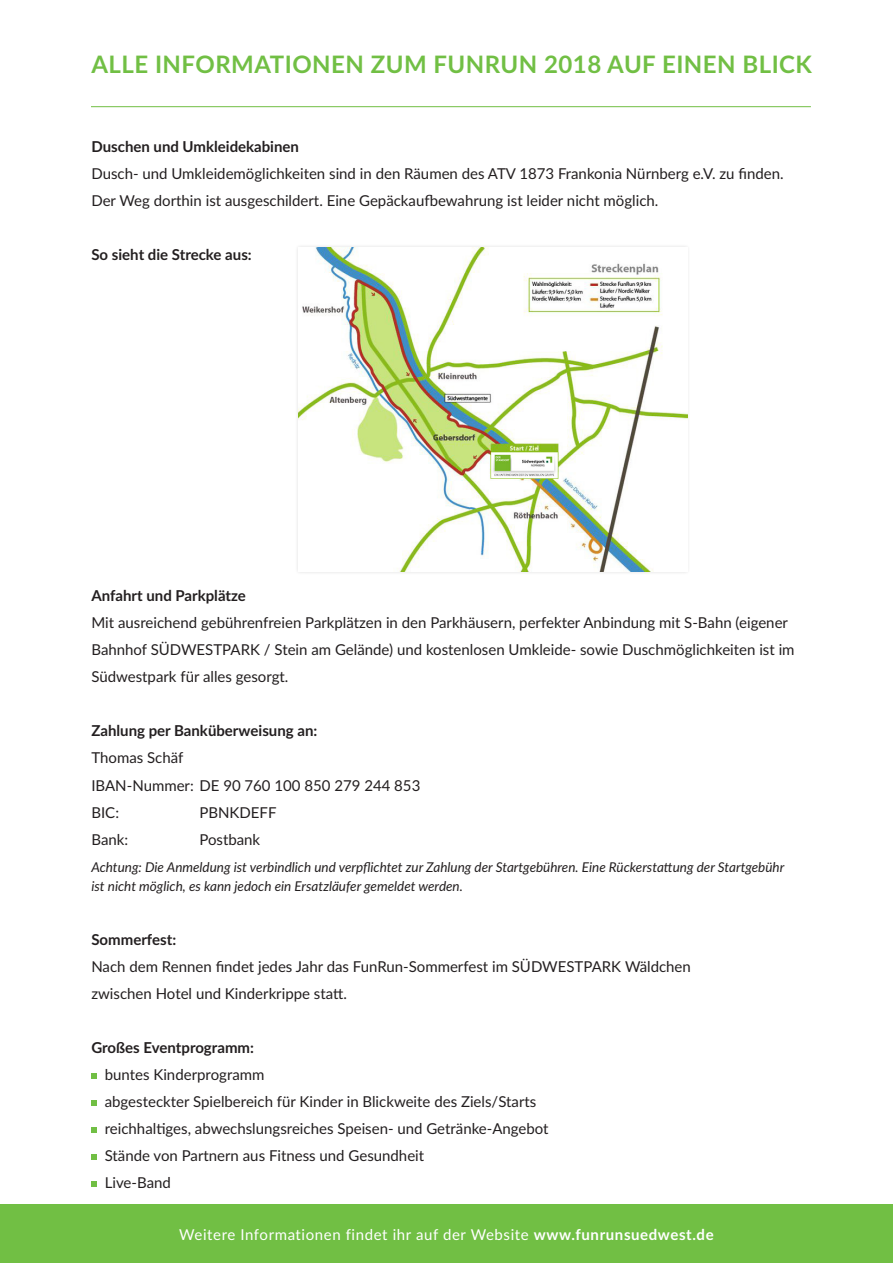
<style>
.page{position:relative;width:893px;height:1263px;background:#fff}
.page>*{position:absolute;margin:0;border:0;box-sizing:border-box;transform-origin:0 0}
.t1{font:700 24px "Lato";letter-spacing:.02em;color:#71bf44}
.t2{font:15px/27px "Lato";color:#231f20}
.t3{font:700 15px "Lato";color:#231f20}
.t4{font:15px "Lato";letter-spacing:.04em;color:#fff}
.t5{font:italic 13.5px/19.5px "Lato";color:#231f20}
.s1{font-weight:700}
</style>
<div class="page">
<svg style="left:91px;top:1073px;width:6px;height:5px"></svg>
<svg style="left:91px;top:1100px;width:6px;height:5px"></svg>
<svg style="left:91px;top:1127px;width:6px;height:5px"></svg>
<svg style="left:91px;top:1154px;width:6px;height:5px"></svg>
<svg style="left:91px;top:1181px;width:6px;height:5px"></svg>
<div style="left:0;top:1204px;width:893px;height:59px;background:#71bf44"></div>
<div style="left:295px;top:244px;width:396px;height:331px;background:#f8f8f8"></div>
<img style="left:299px;top:248px;width:388px;height:324px">
<hr style="left:91px;top:106px;width:720px;height:1px;background:#71bf44">
<p class="t1" style="left:91px;top:47px;width:722px">ALLE INFORMATIONEN ZUM FUNRUN 2018 AUF EINEN BLICK</p>
<p class="t3" style="left:91px;top:136px;width:209px">Duschen und Umkleidekabinen</p>
<p class="t2" style="left:91px;top:160px;width:694px">Dusch- und Umkleidemöglichkeiten sind in den Räumen des ATV 1873 Frankonia Nürnberg e.V. zu finden.<br>Der Weg dorthin ist ausgeschildert. Eine Gepäckaufbewahrung ist leider nicht möglich.</p>
<p class="t3" style="left:91px;top:244px;width:162px">So sieht die Strecke aus:</p>
<p class="t3" style="left:91px;top:585px;width:156px">Anfahrt und Parkplätze</p>
<p class="t2" style="left:91px;top:609px;width:705px">Mit ausreichend gebührenfreien Parkplätzen in den Parkhäusern, perfekter Anbindung mit S-Bahn (eigener<br>Bahnhof SÜDWESTPARK / Stein am Gelände) und kostenlosen Umkleide- sowie Duschmöglichkeiten ist im<br>Südwestpark für alles gesorgt.</p>
<p class="t3" style="left:91px;top:720px;width:227px">Zahlung per Banküberweisung an:</p>
<p class="t2" style="left:91px;top:744px;width:93px">Thomas Schäf</p>
<p class="t2" style="left:91px;top:771px;width:330px">IBAN-Nummer: DE 90 760 100 850 279 244 853</p>
<p class="t2" style="left:91px;top:798px;width:29px">BIC:</p>
<p class="t2" style="left:199px;top:798px;width:79px">PBNKDEFF</p>
<p class="t2" style="left:91px;top:825px;width:38px">Bank:</p>
<p class="t2" style="left:199px;top:825px;width:62px">Postbank</p>
<p class="t5" style="left:91px;top:856px;width:694px">Achtung: Die Anmeldung ist verbindlich und verpflichtet zur Zahlung der Startgebühren. Eine Rückerstattung der Startgebühr ist nicht möglich, es kann jedoch ein Ersatzläufer gemeldet werden.</p>
<p class="t3" style="left:91px;top:928px;width:86px">Sommerfest:</p>
<p class="t2" style="left:91px;top:952px;width:601px">Nach dem Rennen findet jedes Jahr das FunRun-Sommerfest im SÜDWESTPARK Wäldchen zwischen Hotel und Kinderkrippe statt.</p>
<p class="t3" style="left:91px;top:1036px;width:164px">Großes Eventprogramm:</p>
<p class="t2" style="left:105px;top:1060px;width:161px">buntes Kinderprogramm</p>
<p class="t2" style="left:105px;top:1087px;width:433px">abgesteckter Spielbereich für Kinder in Blickweite des Ziels/Starts</p>
<p class="t2" style="left:105px;top:1114px;width:445px">reichhaltiges, abwechslungsreiches Speisen- und Getränke-Angebot</p>
<p class="t2" style="left:105px;top:1141px;width:321px">Stände von Partnern aus Fitness und Gesundheit</p>
<p class="t2" style="left:105px;top:1168px;width:68px">Live-Band</p>
<p class="t4" style="left:179px;top:1223px;width:536px">Weitere Informationen findet ihr auf der Website <span class="s1">www.funrunsuedwest.de</span></p>
</div>
